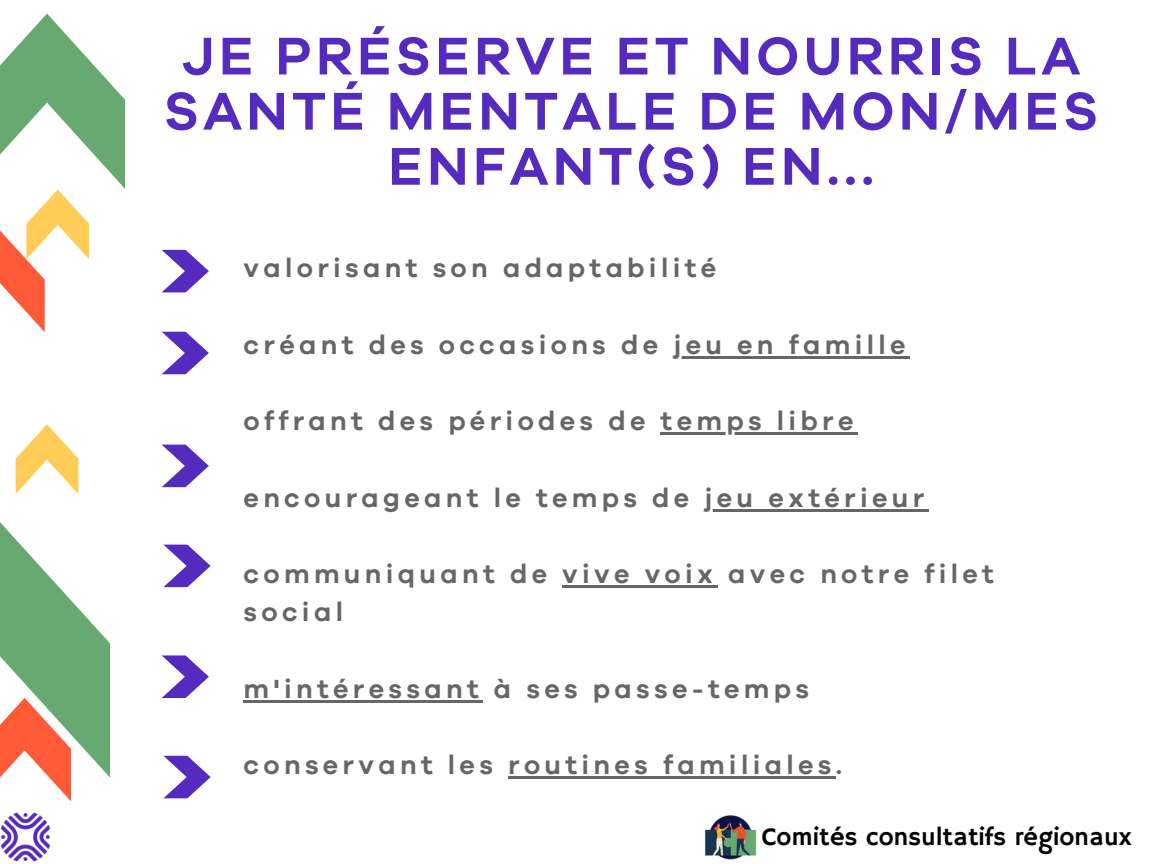
<style>
.page{position:relative;width:1152px;height:864px;background:#fff}
.page>*{position:absolute;margin:0;border:0;box-sizing:border-box;transform-origin:0 0}
.t1{font:600 54.75px/55.2px "Galano Grotesque";letter-spacing:.075em;color:#542abf;text-align:center}
.t2{font:600 27px/38.2px "Galano Grotesque";letter-spacing:.16em;color:#666}
.t3{font:25.5px "Hammersmith One";color:#000}
</style>
<div class="page">
<img style="left:0;top:812px;width:51px;height:50px">
<img style="left:705px;top:815px;width:52px;height:45px">
<hr style="left:673px;top:356px;width:237px;height:2px;background:#666">
<hr style="left:661px;top:432px;width:197px;height:3px;background:#666">
<hr style="left:704px;top:509px;width:225px;height:2px;background:#666">
<hr style="left:562px;top:585px;width:155px;height:3px;background:#666">
<hr style="left:244px;top:700px;width:239px;height:2px;background:#666">
<hr style="left:508px;top:777px;width:328px;height:2px;background:#666">
<svg style="left:163px;top:756px;width:48px;height:42px"></svg>
<svg style="left:162px;top:655px;width:47px;height:43px"></svg>
<svg style="left:163px;top:545px;width:48px;height:42px"></svg>
<svg style="left:162px;top:445px;width:47px;height:42px"></svg>
<svg style="left:162px;top:332px;width:47px;height:42px"></svg>
<svg style="left:162px;top:250px;width:47px;height:42px"></svg>
<svg style="left:0;top:522px;width:110px;height:279px"></svg>
<svg style="left:0;top:14px;width:125px;height:318px"></svg>
<svg style="left:16px;top:424px;width:62px;height:70px"></svg>
<h1 class="t1" style="left:164px;top:29px;width:936px">JE PRÉSERVE ET NOURRIS LA<br>SANTÉ MENTALE DE MON/MES<br>ENFANT(S) EN...</h1>
<p class="t2" style="left:244px;top:249px;width:474px">valorisant son adaptabilité</p>
<p class="t2" style="left:244px;top:326px;width:663px">créant des occasions de jeu en famille</p>
<p class="t2" style="left:244px;top:402px;width:611px">offrant des périodes de temps libre</p>
<p class="t2" style="left:244px;top:479px;width:682px">encourageant le temps de jeu extérieur</p>
<p class="t2" style="left:244px;top:555px;width:752px">communiquant de vive voix avec notre filet social</p>
<p class="t2" style="left:244px;top:670px;width:567px">m'intéressant à ses passe-temps</p>
<p class="t2" style="left:244px;top:746px;width:600px">conservant les routines familiales.</p>
<p class="t3" style="left:762px;top:822px;width:371px">Comités consultatifs régionaux</p>
</div>
